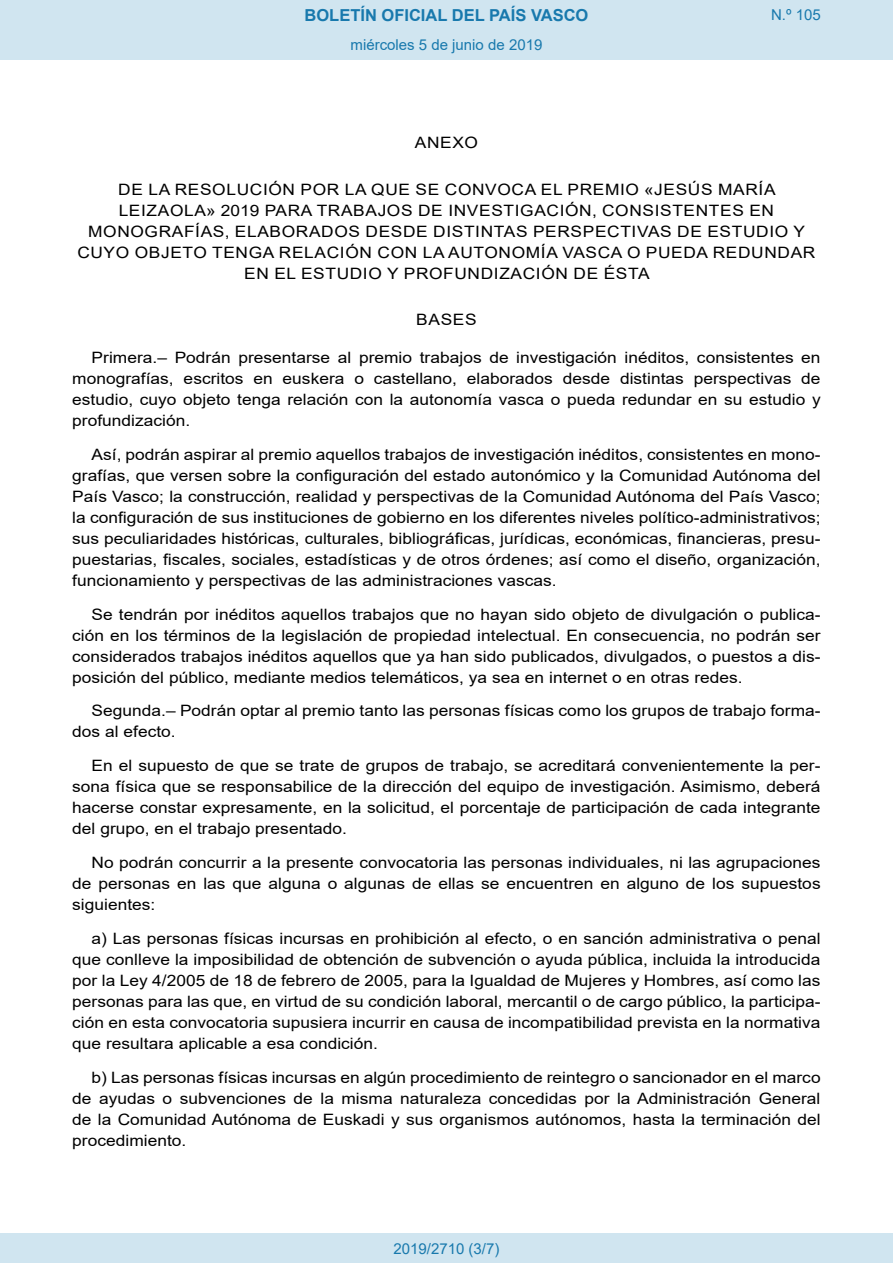
<style>
.page{position:relative;width:893px;height:1263px;background:#fff}
.page>*{position:absolute;margin:0;border:0;box-sizing:border-box;transform-origin:0 0}
.t1{font:700 16.5px "Arial";color:#1879ad}
.BOPVDetalle{font:15.6px/21px "Arial";color:#000;text-align:justify;scale:1.11 1}
.BOPVClave{font:15.6px/21px "Arial";letter-spacing:.035em;color:#000;text-align:center;scale:1.11 1}
.Paginacion_Centro{font:15px "Arial";color:#1879ad}
</style>
<div class="page">
<div style="left:0;top:0;width:893px;height:60px;background:#d0e5f0"></div>
<div style="left:0;top:1233px;width:893px;height:30px;background:#d0e5f0"></div>
<p class="t1" style="left:305px;top:3px;width:285px">BOLETÍN OFICIAL DEL PAÍS VASCO</p>
<p class="Paginacion_Centro" style="left:351px;top:35px;width:193px">miércoles 5 de junio de 2019</p>
<p class="Paginacion_Centro" style="left:771px;top:5px;width:51px">N.º 105</p>
<p class="BOPVClave" style="left:415px;top:132px;width:58px">ANEXO</p>
<p class="BOPVClave" style="left:77px;top:179px;width:666px">DE LA RESOLUCIÓN POR LA QUE SE CONVOCA EL PREMIO «JESÚS MARÍA LEIZAOLA» 2019 PARA TRABAJOS DE INVESTIGACIÓN, CONSISTENTES EN MONOGRAFÍAS, ELABORADOS DESDE DISTINTAS PERSPECTIVAS DE ESTUDIO Y CUYO OBJETO TENGA RELACIÓN CON LA AUTONOMÍA VASCA O PUEDA REDUNDAR EN EL ESTUDIO Y PROFUNDIZACIÓN DE ÉSTA</p>
<p class="BOPVClave" style="left:416px;top:309px;width:56px">BASES</p>
<p class="BOPVDetalle" style="left:72px;top:347px;width:676px;text-indent:19px">Primera.– Podrán presentarse al premio trabajos de investigación inéditos, consistentes en monografías, escritos en euskera o castellano, elaborados desde distintas perspectivas de estudio, cuyo objeto tenga relación con la autonomía vasca o pueda redundar en su estudio y profundización.</p>
<p class="BOPVDetalle" style="left:72px;top:444px;width:676px;text-indent:19px">Así, podrán aspirar al premio aquellos trabajos de investigación inéditos, consistentes en mono&shy;grafías, que versen sobre la configuración del estado autonómico y la Comunidad Autónoma del País Vasco; la construcción, realidad y perspectivas de la Comunidad Autónoma del País Vasco; la configuración de sus instituciones de gobierno en los diferentes niveles político-administrativos; sus peculiaridades históricas, culturales, bibliográficas, jurídicas, económicas, financieras, presu&shy;puestarias, fiscales, sociales, estadísticas y de otros órdenes; así como el diseño, organización, funcionamiento y perspectivas de las administraciones vascas.</p>
<p class="BOPVDetalle" style="left:72px;top:604px;width:676px;text-indent:19px">Se tendrán por inéditos aquellos trabajos que no hayan sido objeto de divulgación o publica&shy;ción en los términos de la legislación de propiedad intelectual. En consecuencia, no podrán ser considerados trabajos inéditos aquellos que ya han sido publicados, divulgados, o puestos a dis&shy;posición del público, mediante medios telemáticos, ya sea en internet o en otras redes.</p>
<p class="BOPVDetalle" style="left:72px;top:700px;width:676px;text-indent:19px">Segunda.– Podrán optar al premio tanto las personas físicas como los grupos de trabajo forma&shy;dos al efecto.</p>
<p class="BOPVDetalle" style="left:72px;top:755px;width:676px;text-indent:19px">En el supuesto de que se trate de grupos de trabajo, se acreditará convenientemente la per&shy;sona física que se responsabilice de la dirección del equipo de investigación. Asimismo, deberá hacerse constar expresamente, en la solicitud, el porcentaje de participación de cada integrante del grupo, en el trabajo presentado.</p>
<p class="BOPVDetalle" style="left:72px;top:852px;width:676px;text-indent:19px">No podrán concurrir a la presente convocatoria las personas individuales, ni las agrupaciones de personas en las que alguna o algunas de ellas se encuentren en alguno de los supuestos siguientes:</p>
<p class="BOPVDetalle" style="left:72px;top:928px;width:676px;text-indent:19px">a) Las personas físicas incursas en prohibición al efecto, o en sanción administrativa o penal que conlleve la imposibilidad de obtención de subvención o ayuda pública, incluida la introducida por la Ley 4/2005 de 18 de febrero de 2005, para la Igualdad de Mujeres y Hombres, así como las personas para las que, en virtud de su condición laboral, mercantil o de cargo público, la participa&shy;ción en esta convocatoria supusiera incurrir en causa de incompatibilidad prevista en la normativa que resultara aplicable a esa condición.</p>
<p class="BOPVDetalle" style="left:72px;top:1066px;width:676px;text-indent:19px">b) Las personas físicas incursas en algún procedimiento de reintegro o sancionador en el marco de ayudas o subvenciones de la misma naturaleza concedidas por la Administración General de la Comunidad Autónoma de Euskadi y sus organismos autónomos, hasta la terminación del procedimiento.</p>
<p class="Paginacion_Centro" style="left:393px;top:1238px;width:107px">2019/2710 (3/7)</p>
</div>
